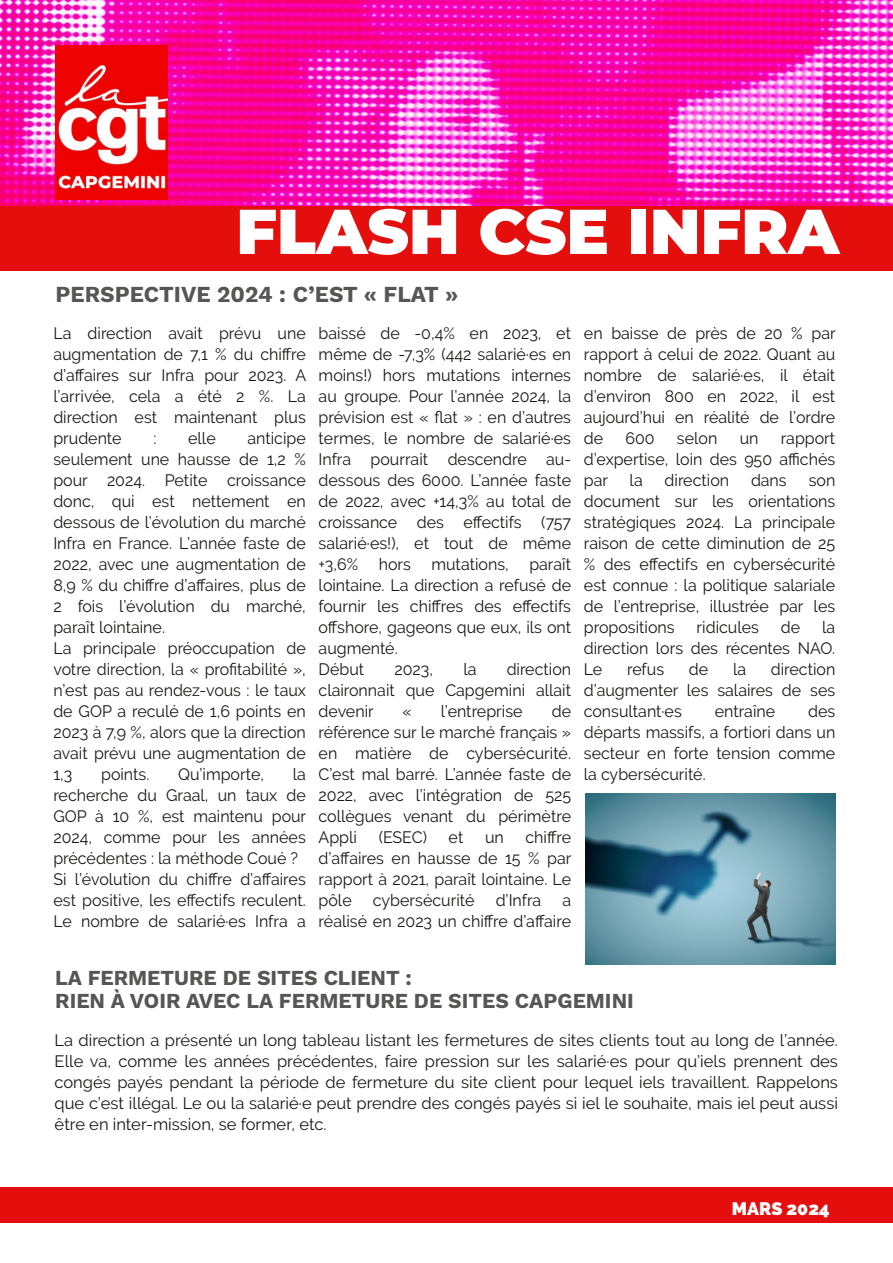
<style>
.page{position:relative;width:893px;height:1263px;background:#fff}
.page>*{position:absolute;margin:0;border:0;box-sizing:border-box;transform-origin:0 0}
.t1{font:900 63.15px "Montserrat";color:#fff}
.t2{font:700 22.5px "Work Sans";color:#565655}
.t3{font:700 21px/22.5px "Work Sans";color:#565655}
.t4{font:900 18px "Raleway";color:#fff}
.t5{font:16.5px/21px "Raleway";color:#181715;text-align:justify}
</style>
<div class="page">
<img style="left:0;top:0;width:893px;height:206px">
<div style="left:0;top:1188px;width:893px;height:35px;background:#e40e0d"></div>
<div style="left:0;top:206px;width:893px;height:65px;background:#e40e0d"></div>
<img style="left:585px;top:793px;width:251px;height:172px">
<img style="left:55px;top:45px;width:112px;height:155px">
<h1 class="t1" style="left:236px;top:193px;width:604px">FLASH CSE INFRA</h1>
<h2 class="t2" style="left:56px;top:281px;width:404px">PERSPECTIVE 2024 : C’EST « FLAT »</h2>
<p class="t5" style="left:53px;top:322px;width:254px">La direction avait prévu une augmentation de 7,1 % du chiffre d’affaires sur Infra pour 2023. A l’arrivée, cela a été 2 %. La direction est maintenant plus prudente</p>
<p class="t5" style="left:319px;top:322px;width:254px;text-align:left">baissé de -0,4% en 2023, et même de -7,3% (442 salarié·es en moins!) hors mutations internes au groupe. Pour l’année 2024, la prévision est « flat » : en d’autres termes, le nombre de salarié·es<br>Infra pourrait descendre au&shy;dessous des 6000. L’année faste de 2022, avec +14,3% au total de croissance des effectifs (757 salarié·es!), et tout de même +3,6% hors mutations, paraît lointaine. La direction a refusé de fournir les chiffres des effectifs offshore, gageons que eux, ils ont augmenté.<br>Début</p>
<p class="t5" style="left:53px;top:427px;width:254px;text-align:left;text-indent:194px">anticipe seulement une hausse de 1,2 % pour 2024. Petite croissance donc, qui est nettement en dessous de l’évolution du marché<br>Infra en France. L’année faste de<br>2022, avec une augmentation de<br>8,9 % du chiffre d’affaires, plus de<br>2 fois l’évolution du marché, paraît lointaine.<br>La principale préoccupation de votre direction, la « profitabilité », n’est pas au rendez-vous : le taux de GOP a reculé de 1,6 points en<br>2023 à 7,9 %, alors que la direction avait prévu une augmentation de<br>1,3</p>
<p class="t5" style="left:153px;top:427px;width:5px">:</p>
<p class="t5" style="left:188px;top:427px;width:29px">elle</p>
<p class="t5" style="left:319px;top:658px;width:254px;text-indent:188px">direction claironnait que Capgemini allait devenir</p>
<p class="t5" style="left:395px;top:658px;width:40px">2023,</p>
<p class="t5" style="left:463px;top:658px;width:15px">la</p>
<p class="t5" style="left:319px;top:700px;width:254px;text-indent:233px">de référence sur le marché français » en matière de cybersécurité.<br>C’est mal barré. L’année faste de 2022, avec l’intégration de 525 collègues venant du périmètre Appli</p>
<p class="t5" style="left:402px;top:700px;width:11px">«</p>
<p class="t5" style="left:441px;top:700px;width:83px">l’entreprise</p>
<p class="t5" style="left:53px;top:763px;width:254px;text-align:left;text-indent:239px">la recherche du Graal, un taux de<br>GOP à 10 %, est maintenu pour<br>2024, comme pour les années précédentes : la méthode Coué ?<br>Si l’évolution du chiffre d’affaires est positive, les effectifs reculent.<br>Le nombre de salarié·es Infra a</p>
<p class="t5" style="left:101px;top:763px;width:50px">points.</p>
<p class="t5" style="left:178px;top:763px;width:87px">Qu’importe,</p>
<p class="t5" style="left:319px;top:826px;width:254px;text-indent:207px">chiffre d’affaires en hausse de 15 % par rapport à 2021, paraît lointaine. Le pôle</p>
<p class="t5" style="left:379px;top:826px;width:50px">(ESEC)</p>
<p class="t5" style="left:449px;top:826px;width:16px">et</p>
<p class="t5" style="left:485px;top:826px;width:20px">un</p>
<p class="t5" style="left:373px;top:889px;width:103px">cybersécurité</p>
<p class="t5" style="left:496px;top:889px;width:47px">d’Infra</p>
<p class="t5" style="left:319px;top:889px;width:254px;text-align:right">a<br>réalisé en 2023 un chiffre d’affaire</p>
<p class="t5" style="left:584px;top:322px;width:253px">en baisse de près de 20 % par rapport à celui de 2022. Quant au nombre de salarié·es, il était d’environ 800 en 2022, il est aujourd’hui en réalité de l’ordre de</p>
<p class="t5" style="left:625px;top:427px;width:31px">600</p>
<p class="t5" style="left:677px;top:427px;width:42px">selon</p>
<p class="t5" style="left:740px;top:427px;width:20px">un</p>
<p class="t5" style="left:584px;top:427px;width:253px;text-indent:197px">rapport d’expertise, loin des 950 affichés par</p>
<p class="t5" style="left:630px;top:469px;width:15px">la</p>
<p class="t5" style="left:665px;top:469px;width:66px">direction</p>
<p class="t5" style="left:751px;top:469px;width:37px">dans</p>
<p class="t5" style="left:584px;top:469px;width:253px;text-indent:225px">son document sur les orientations stratégiques 2024. La principale raison de cette diminution de 25 % des effectifs en cybersécurité est connue : la politique salariale de l’entreprise, illustrée par les propositions</p>
<p class="t5" style="left:584px;top:616px;width:253px;text-indent:238px">la direction lors des récentes NAO.<br>Le</p>
<p class="t5" style="left:697px;top:616px;width:64px">ridicules</p>
<p class="t5" style="left:781px;top:616px;width:21px">de</p>
<p class="t5" style="left:627px;top:658px;width:39px">refus</p>
<p class="t5" style="left:689px;top:658px;width:21px">de</p>
<p class="t5" style="left:733px;top:658px;width:15px">la</p>
<p class="t5" style="left:584px;top:658px;width:253px;text-indent:187px">direction d’augmenter les salaires de ses consultant·es</p>
<p class="t5" style="left:584px;top:700px;width:253px;text-indent:224px">des départs massifs, a fortiori dans un secteur en forte tension comme la cybersécurité.</p>
<p class="t5" style="left:715px;top:700px;width:62px">entraîne</p>
<p class="t3" style="left:55px;top:967px;width:580px">LA FERMETURE DE SITES CLIENT :<br>RIEN À VOIR AVEC LA FERMETURE DE SITES CAPGEMINI</p>
<p class="t5" style="left:55px;top:1030px;width:785px">La direction a présenté un long tableau listant les fermetures de sites clients tout au long de l’année.<br>Elle va, comme les années précédentes, faire pression sur les salarié·es pour qu’iels prennent des congés payés pendant la période de fermeture du site client pour lequel iels travaillent. Rappelons que c’est illégal. Le ou la salarié·e peut prendre des congés payés si iel le souhaite, mais iel peut aussi être en inter-mission, se former, etc.</p>
<p class="t4" style="left:732px;top:1198px;width:99px">MARS 2024</p>
</div>
